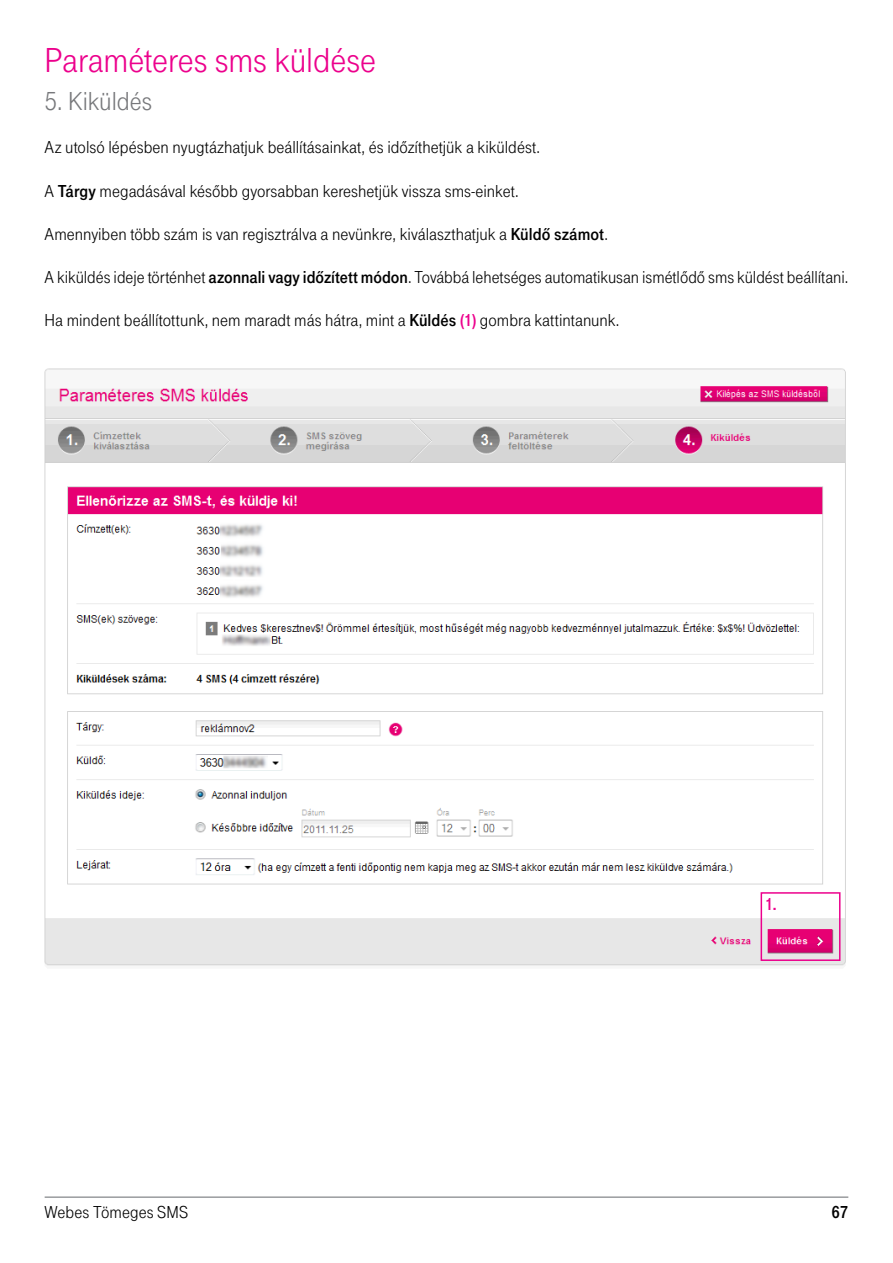
<style>
.page{position:relative;width:893px;height:1263px;background:#fff}
.page>*{position:absolute;margin:0;border:0;box-sizing:border-box;transform-origin:0 0}
.t1{font:36px "Tele Grotesk Norm";color:#ec008c}
.t2{font:27px "Tele Grotesk Norm";color:#77787b}
.t3{font:18px "Tele Grotesk Norm";color:#000}
.t4{font:18px "Tele Grotesk Fett";color:#000}
.t5{font:18px "Tele Grotesk Fett";color:#ec008c}
.s1{font-family:"Tele Grotesk Fett"}
.s2{font-family:"Tele Grotesk Fett";color:#ec008c}
</style>
<div class="page">
<hr style="left:45px;top:1196px;width:803px;height:2px;background:#999b9e">
<img style="left:45px;top:369px;width:801px;height:597px">
<div style="left:761px;top:892px;width:79px;height:69px;border:2px solid #ec008c"></div>
<h1 class="t1" style="left:45px;top:40px;width:333px">Paraméteres sms küldése</h1>
<h2 class="t2" style="left:45px;top:86px;width:109px">5. Kiküldés</h2>
<p class="t3" style="left:45px;top:137px;width:495px">Az utolsó lépésben nyugtázhatjuk beállításainkat, és időzíthetjük a kiküldést.</p>
<p class="t3" style="left:45px;top:181px;width:473px">A <span class="s1">Tárgy</span> megadásával később gyorsabban kereshetjük vissza sms-einket.</p>
<p class="t3" style="left:45px;top:224px;width:562px">Amennyiben több szám is van regisztrálva a nevünkre, kiválaszthatjuk a <span class="s1">Küldő számot</span>.</p>
<p class="t3" style="left:45px;top:267px;width:803px">A kiküldés ideje történhet <span class="s1">azonnali vagy időzített módon</span>. Továbbá lehetséges automatikusan ismétlődő sms küldést beállítani.</p>
<p class="t3" style="left:45px;top:310px;width:574px">Ha mindent beállítottunk, nem maradt más hátra, mint a <span class="s1">Küldés</span> <span class="s2">(1)</span> gombra kattintanunk.</p>
<p class="t5" style="left:765px;top:894px;width:14px">1.</p>
<p class="t3" style="left:45px;top:1202px;width:145px">Webes Tömeges SMS</p>
<p class="t4" style="left:832px;top:1202px;width:18px">67</p>
</div>
